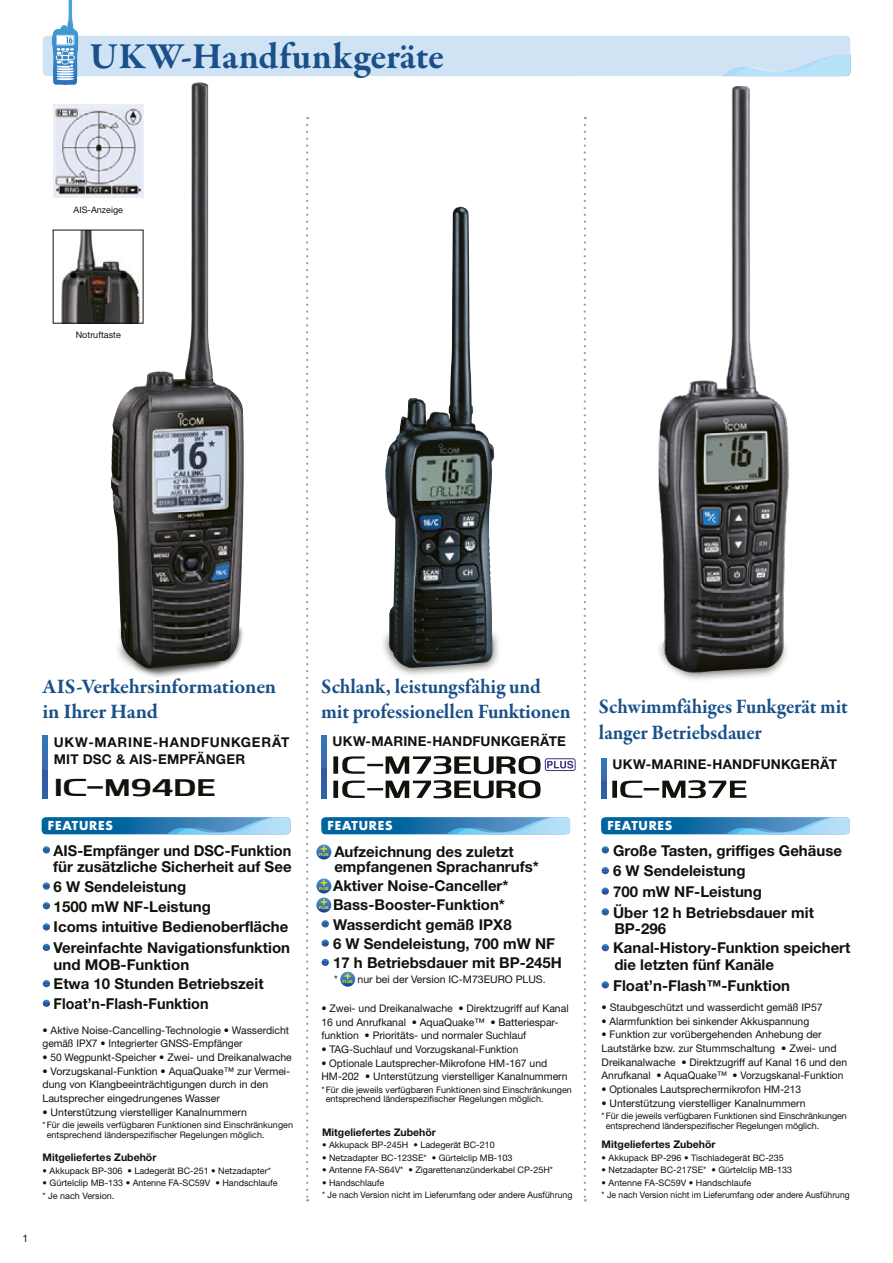
<style>
.page{position:relative;width:893px;height:1263px;background:#fff}
.page>*{position:absolute;margin:0;border:0;box-sizing:border-box;transform-origin:0 0}
.t1{font:700 37.5px "Garamond Premr Pro";letter-spacing:.01em;color:#1a5089}
.t2{font:700 21px/25.2px "Garamond Premr Pro";letter-spacing:-.01em;color:#1a5089;scale:.96 1}
.t3{font:700 21px/25.2px "Garamond Premr Pro";letter-spacing:-.01em;color:#1a5089;scale:.94 1}
.t4{font:700 21px/25.2px "Garamond Premr Pro";letter-spacing:-.01em;color:#1a5089}
.t5{font:21px "Icom CI PRODUCT";letter-spacing:-.01em;color:#12120d}
.t6{font:700 15px/19.2px "Helvetica Neue";color:#12120d}
.t7{font:700 13.5px "Helvetica Neue";letter-spacing:.02em;color:#12120d}
.t8{font:700 13.5px/16.5px "Helvetica Neue";letter-spacing:.04em;color:#12120d}
.t9{font:700 12px "Futura Std";letter-spacing:.055em;color:#fff}
.t10{font:10.5px/13.6px "Helvetica Neue";color:#12120d}
.t11{font:10.5px/13.6px "Helvetica Neue";color:#12120d;scale:.96 1}
.t12{font:700 10.5px "Helvetica Neue";color:#12120d}
.t13{font:10.5px "Helvetica Neue";color:#12120d;scale:.95 1}
.t14{font:9px/9.6px "Helvetica Neue";color:#12120d}
.t15{font:700 condensed 3.75px "Helvetica LT Std";letter-spacing:-.04em;color:#fde300;scale:1.27 1}
.s1{font-size:21.45px}
</style>
<div class="page">
<div style="left:43px;top:36px;width:807px;height:40px;background:#d0e3f5;border-radius:4px"></div>
<svg style="left:723px;top:54px;width:127px;height:22px"></svg>
<svg style="left:52px;top:0;width:26px;height:85px"></svg>
<div style="left:380px;top:629px;width:121px;height:49px;background:#12120d;opacity:.75"></div>
<div style="left:130px;top:651px;width:99px;height:28px;background:#555756;opacity:.9"></div>
<div style="left:114px;top:641px;width:114px;height:34px;background:#555756;opacity:.45"></div>
<div style="left:117px;top:625px;width:127px;height:48px;background:#12120d;opacity:.6"></div>
<img style="left:111px;top:82px;width:133px;height:586px">
<img style="left:658px;top:86px;width:131px;height:594px">
<img style="left:385px;top:207px;width:109px;height:461px">
<img style="left:53px;top:105px;width:90px;height:93px">
<img style="left:61px;top:232px;width:80px;height:89px">
<div style="left:53px;top:230px;width:90px;height:93px;border:1px solid #12120d"></div>
<svg style="left:306px;top:125px;width:2px;height:1076px"></svg>
<svg style="left:584px;top:125px;width:2px;height:1076px"></svg>
<svg style="left:602px;top:846px;width:7px;height:7px"></svg>
<svg style="left:602px;top:867px;width:7px;height:7px"></svg>
<svg style="left:602px;top:887px;width:7px;height:8px"></svg>
<svg style="left:602px;top:908px;width:7px;height:7px"></svg>
<svg style="left:602px;top:944px;width:7px;height:7px"></svg>
<svg style="left:602px;top:981px;width:7px;height:7px"></svg>
<svg style="left:602px;top:758px;width:4px;height:40px"></svg>
<svg style="left:601px;top:817px;width:249px;height:17px;background:#3c8abc"></svg>
<svg style="left:321px;top:817px;width:249px;height:17px;background:#3c8abd"></svg>
<svg style="left:321px;top:735px;width:5px;height:63px"></svg>
<svg style="left:333px;top:756px;width:208px;height:18px"></svg>
<div style="left:545px;top:758px;width:30px;height:13px;border:1px solid #3c337b;border-radius:2px"></div>
<svg style="left:547px;top:761px;width:26px;height:7px"></svg>
<svg style="left:333px;top:780px;width:208px;height:18px"></svg>
<svg style="left:43px;top:846px;width:7px;height:7px"></svg>
<svg style="left:43px;top:882px;width:7px;height:8px"></svg>
<svg style="left:43px;top:902px;width:7px;height:7px"></svg>
<svg style="left:43px;top:923px;width:7px;height:8px"></svg>
<svg style="left:43px;top:944px;width:7px;height:7px"></svg>
<svg style="left:43px;top:980px;width:7px;height:7px"></svg>
<svg style="left:43px;top:1000px;width:7px;height:7px"></svg>
<svg style="left:42px;top:817px;width:248px;height:17px;background:#3c8abc"></svg>
<svg style="left:43px;top:735px;width:4px;height:63px"></svg>
<svg style="left:612px;top:780px;width:134px;height:18px"></svg>
<svg style="left:322px;top:920px;width:7px;height:7px"></svg>
<svg style="left:322px;top:939px;width:7px;height:8px"></svg>
<svg style="left:322px;top:959px;width:7px;height:7px"></svg>
<svg style="left:316px;top:844px;width:15px;height:15px"></svg>
<svg style="left:321px;top:846px;width:8px;height:9px"></svg>
<svg style="left:316px;top:878px;width:15px;height:15px"></svg>
<svg style="left:321px;top:880px;width:8px;height:9px"></svg>
<svg style="left:316px;top:898px;width:15px;height:14px"></svg>
<svg style="left:321px;top:899px;width:8px;height:9px"></svg>
<svg style="left:340px;top:972px;width:15px;height:15px"></svg>
<svg style="left:345px;top:973px;width:6px;height:6px"></svg>
<h1 class="t1" style="left:90px;top:33px;width:356px">UKW-Handfunkgeräte</h1>
<p class="t14" style="left:74px;top:205px;width:51px">AIS-Anzeige</p>
<p class="t14" style="left:76px;top:330px;width:46px">Notruftaste</p>
<p class="t10" style="left:23px;top:1231px;width:7px">1</p>
<h2 class="t4" style="left:43px;top:674px;width:235px">AIS-Verkehrsinformationen in Ihrer Hand</h2>
<h3 class="t8" style="left:54px;top:734px;width:237px">UKW-MARINE-HANDFUNKGERÄT<br>MIT DSC &amp; AIS-EMPFÄNGER</h3>
<h2 class="t5" style="left:56px;top:774px;width:163px"><span class="s1">|</span>M94DE</h2>
<h3 class="t9" style="left:48px;top:818px;width:66px">FEATURES</h3>
<h3 class="t6" style="left:53px;top:842px;width:240px;line-height:16.5px">AIS-Empfänger und DSC-Funktion für zusätzliche Sicherheit auf See</h3>
<h3 class="t6" style="left:54px;top:876px;width:238px;line-height:20.4px">6 W Sendeleistung<br>1500 mW NF-Leistung<br>Icoms intuitive Bedienoberfläche<br>Vereinfachte Navigationsfunktion</h3>
<h3 class="t6" style="left:54px;top:954px;width:212px;line-height:19.6px">und MOB-Funktion<br>Etwa 10 Stunden Betriebszeit<br>Float’n-Flash-Funktion</h3>
<p class="t10" style="left:43px;top:1023px;width:248px">• Aktive Noise-Cancelling-Technologie • Wasserdicht gemäß IPX7 • Integrierter GNSS-Empfänger</p>
<p class="t10" style="left:43px;top:1050px;width:251px">• 50 Wegpunkt-Speicher • Zwei- und Dreikanalwache</p>
<p class="t10" style="left:43px;top:1064px;width:249px">• Vorzugskanal-Funktion • AquaQuake™ zur Vermei&shy;dung von Klangbeeinträchtigungen durch in den<br>Lautsprecher eingedrungenes Wasser</p>
<p class="t10" style="left:43px;top:1105px;width:206px">• Unterstützung vierstelliger Kanalnummern</p>
<p class="t14" style="left:47px;top:1120px;width:248px;text-indent:-4px">*Für die jeweils verfügbaren Funktionen sind Einschränkungen entsprechend länderspezifischer Regelungen möglich.</p>
<p class="t12" style="left:43px;top:1151px;width:115px">Mitgeliefertes Zubehör</p>
<p class="t14" style="left:43px;top:1166px;width:230px">• Akkupack BP-306 • Ladegerät BC-251 • Netzadapter*</p>
<p class="t14" style="left:43px;top:1177px;width:237px;line-height:12.6px">• Gürtelclip MB-133 • Antenne FA-SC59V • Handschlaufe * Je nach Version.</p>
<h2 class="t2" style="left:321px;top:674px;width:261px">Schlank, leistungsfähig und mit professionellen Funktionen</h2>
<h3 class="t7" style="left:333px;top:733px;width:235px">UKW-MARINE-HANDFUNKGERÄTE</h3>
<h3 class="t9" style="left:328px;top:818px;width:66px">FEATURES</h3>
<h3 class="t6" style="left:334px;top:844px;width:206px;line-height:15px">Aufzeichnung des zuletzt empfangenen Sprachanrufs*</h3>
<h3 class="t6" style="left:333px;top:876px;width:230px">Aktiver Noise-Canceller*<br>Bass-Booster-Funktion*<br>Wasserdicht gemäß IPX8<br>6 W Sendeleistung, 700 mW NF<br>17 h Betriebsdauer mit BP-245H</h3>
<p class="t10" style="left:334px;top:973px;width:213px">* nur bei der Version IC-M73EURO PLUS.</p>
<p class="t15" style="left:319px;top:852px;width:10px">PLUS</p>
<p class="t15" style="left:319px;top:886px;width:10px">PLUS</p>
<p class="t15" style="left:319px;top:905px;width:10px">PLUS</p>
<p class="t15" style="left:343px;top:979px;width:10px">PLUS</p>
<p class="t10" style="left:321px;top:1001px;width:249px">• Zwei- und Dreikanalwache • Direktzugriff auf Kanal<br>16 und Anrufkanal • AquaQuake™ • Batteriespar&shy;funktion • Prioritäts- und normaler Suchlauf</p>
<p class="t10" style="left:321px;top:1042px;width:198px">• TAG-Suchlauf und Vorzugskanal-Funktion</p>
<p class="t11" style="left:321px;top:1056px;width:258px">• Optionale Lautsprecher-Mikrofone HM-167 und<br>HM-202 • Unterstützung vierstelliger Kanalnummern</p>
<p class="t14" style="left:326px;top:1084px;width:248px;text-indent:-4px">*Für die jeweils verfügbaren Funktionen sind Einschränkungen entsprechend länderspezifischer Regelungen möglich.</p>
<p class="t12" style="left:322px;top:1125px;width:115px">Mitgeliefertes Zubehör</p>
<p class="t14" style="left:322px;top:1140px;width:174px">• Akkupack BP-245H • Ladegerät BC-210</p>
<p class="t14" style="left:322px;top:1152px;width:192px">• Netzadapter BC-123SE* • Gürtelclip MB-103</p>
<p class="t14" style="left:322px;top:1165px;width:233px">• Antenne FA-S64V* • Zigarettenanzünderkabel CP-25H*</p>
<p class="t14" style="left:322px;top:1176px;width:252px;line-height:12.6px">• Handschlaufe<br>* Je nach Version nicht im Lieferumfang oder andere Ausführung</p>
<h2 class="t3" style="left:599px;top:694px;width:266px">Schwimmfähiges Funkgerät mit langer Betriebsdauer</h2>
<h3 class="t7" style="left:613px;top:756px;width:226px">UKW-MARINE-HANDFUNKGERÄT</h3>
<h3 class="t9" style="left:607px;top:818px;width:66px">FEATURES</h3>
<h3 class="t6" style="left:613px;top:839px;width:230px;line-height:20.7px">Große Tasten, griffiges Gehäuse<br>6 W Sendeleistung<br>700 mW NF-Leistung<br>Über 12 h Betriebsdauer mit</h3>
<h3 class="t6" style="left:613px;top:919px;width:239px">BP-296<br>Kanal-History-Funktion speichert</h3>
<h3 class="t6" style="left:613px;top:954px;width:178px;line-height:20.7px">die letzten fünf Kanäle<br>Float’n-Flash™-Funktion</h3>
<p class="t10" style="left:602px;top:1000px;width:223px">• Staubgeschützt und wasserdicht gemäß IP57</p>
<p class="t10" style="left:602px;top:1014px;width:209px">• Alarmfunktion bei sinkender Akkuspannung</p>
<p class="t10" style="left:602px;top:1028px;width:247px">• Funktion zur vorübergehenden Anhebung der Lautstärke bzw. zur Stummschaltung • Zwei- und Dreikanalwache • Direktzugriff auf Kanal 16 und den Anrufkanal • AquaQuake™ • Vorzugskanal-Funktion</p>
<p class="t13" style="left:602px;top:1083px;width:212px">• Optionales Lautsprechermikrofon HM-213</p>
<p class="t10" style="left:602px;top:1096px;width:205px">• Unterstützung vierstelliger Kanalnummern</p>
<p class="t14" style="left:606px;top:1111px;width:242px;text-indent:-4px">*Für die jeweils verfügbaren Funktionen sind Einschränkungen entsprechend länderspezifischer Regelungen möglich.</p>
<p class="t12" style="left:602px;top:1138px;width:115px">Mitgeliefertes Zubehör</p>
<p class="t14" style="left:602px;top:1152px;width:184px">• Akkupack BP-296 • Tischladegerät BC-235</p>
<p class="t14" style="left:602px;top:1165px;width:192px">• Netzadapter BC-217SE* • Gürtelclip MB-133</p>
<p class="t14" style="left:602px;top:1176px;width:250px;line-height:12.6px">• Antenne FA-SC59V • Handschlaufe<br>* Je nach Version nicht im Lieferumfang oder andere Ausführung</p>
</div>
